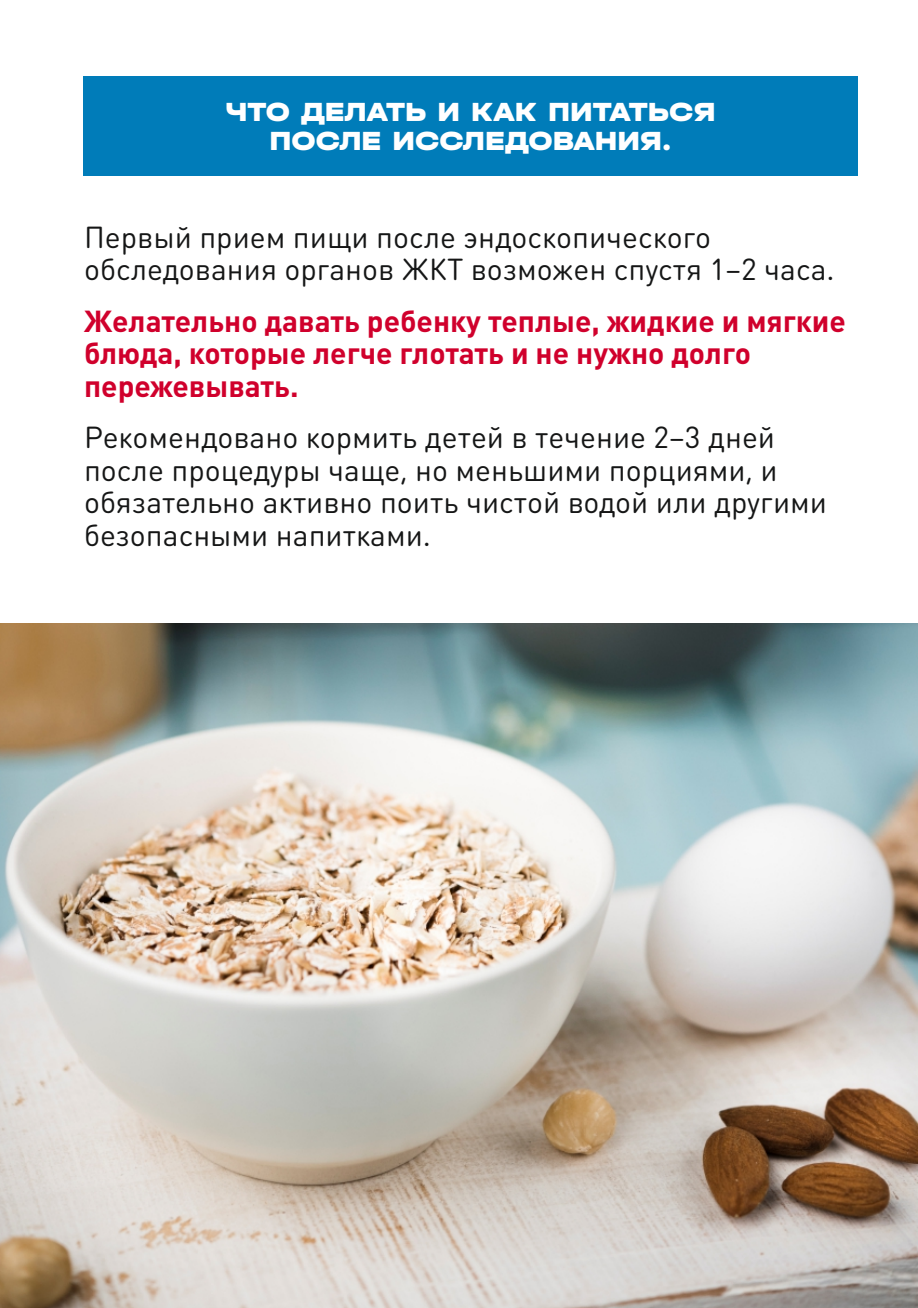
<style>
.page{position:relative;width:918px;height:1308px;background:#fff}
.page>*{position:absolute;margin:0;border:0;box-sizing:border-box;transform-origin:0 0}
.t1{font:30px/32.7px "DIN Round Pro";color:#151616}
.t2{font:700 30px/32.7px "DIN Pro";color:#d0002c}
.t3{font:900 27.6px/28.8px "Halvar Breit";color:#fff;text-align:center}
</style>
<div class="page">
<div style="left:83px;top:76px;width:775px;height:99px;background:#007cb9"></div>
<img style="left:0;top:624px;width:918px;height:684px">
<p class="t3" style="left:225px;top:98px;width:492px">ЧТО ДЕЛАТЬ И КАК ПИТАТЬСЯ<br>ПОСЛЕ ИССЛЕДОВАНИЯ.</p>
<p class="t1" style="left:84px;top:223px;width:752px">Первый прием пищи после эндоскопического обследования органов ЖКТ возможен спустя 1–2 часа.</p>
<p class="t2" style="left:84px;top:307px;width:763px">Желательно давать ребенку теплые, жидкие и мягкие блюда, которые легче глотать и не нужно долго пережевывать.</p>
<p class="t1" style="left:84px;top:424px;width:744px">Рекомендовано кормить детей в течение 2–3 дней после процедуры чаще, но меньшими порциями, и обязательно активно поить чистой водой или другими безопасными напитками.</p>
</div>
